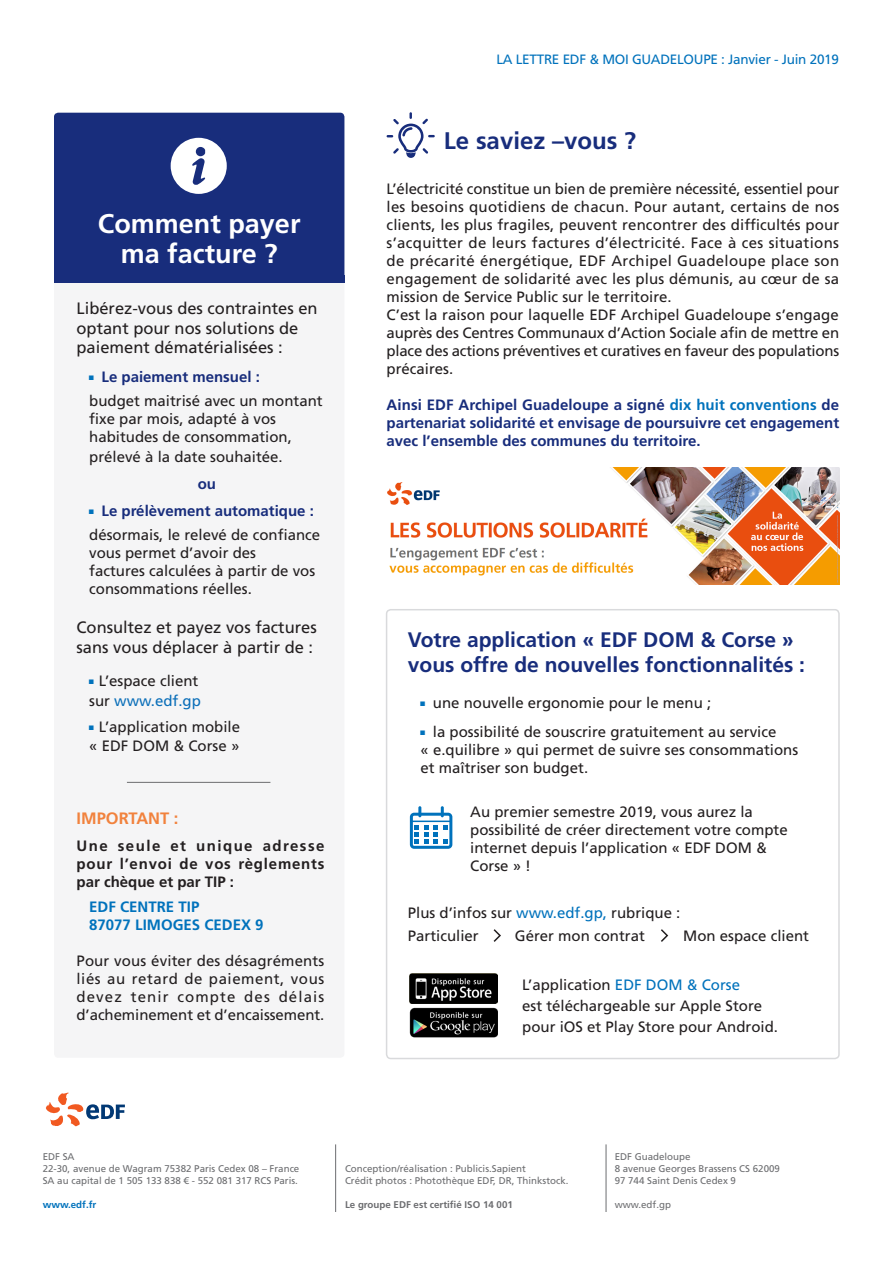
<style>
.page{position:relative;width:893px;height:1263px;background:#fff}
.page>*{position:absolute;margin:0;border:0;box-sizing:border-box;transform-origin:0 0}
.t1{font:700 27px "Frutiger LT Std";color:#fff}
.t2{font:700 24px "Frutiger LT Std";color:#182d7c}
.t3{font:700 21px/25.2px "Frutiger LT Std";color:#182d7c}
.t4{font:16.5px/19.8px "Frutiger LT Std";color:#231f20}
.t5{font:700 16.5px "Frutiger LT Std";color:#f1823d}
.t6{font:15px/18px "Frutiger LT Std";color:#231f20}
.t7{font:700 15px/18px "Frutiger LT Std";color:#182d7c;text-align:justify}
.t8{font:700 15px/18px "Frutiger LT Std";letter-spacing:.055em;color:#231f20;text-align:justify}
.t9{font:700 15px "Frutiger LT Std";color:#0072bc}
.t10{font:15px "Frutiger LT Std";color:#0b6fb9}
.t11{font:13.5px "Frutiger LT Std";letter-spacing:-.02em;color:#0072bc}
.Ce_document_et_les_d{font:9.75px "Frutiger LT Std";color:#6c6d70}
.Ce_document_et_les_d-2{font:700 9.75px "Frutiger LT Std";color:#6c6d70}
.Ce_document_et_les_d-3{font:700 9.75px "Frutiger LT Std";color:#0072bc}
.s1{font-family:"Andale Mono";font-weight:400;font-size:7.5px;color:#0072bc}
.s2{font-family:"Andale Mono";font-size:7.5px;color:#0072bc}
.s3{font-weight:700;color:#182d7c}
.s4{color:#231f20}
.s5{color:#0072bc}
</style>
<div class="page">
<div style="left:386px;top:609px;width:454px;height:450px;border:2px solid #d9dadc;border-radius:4px"></div>
<div style="left:54px;top:113px;width:290px;height:945px;background:#f5f5f6;border-radius:4px"></div>
<div style="left:54px;top:113px;width:290px;height:169px;background:#182d7c;border-radius:4px"></div>
<img style="left:388px;top:467px;width:452px;height:117px">
<hr style="left:335px;top:1144px;width:1px;height:68px;background:#6c6d70">
<hr style="left:606px;top:1144px;width:1px;height:68px;background:#6c6d70">
<svg style="left:46px;top:1092px;width:79px;height:34px"></svg>
<svg style="left:493px;top:929px;width:8px;height:13px"></svg>
<svg style="left:661px;top:929px;width:8px;height:13px"></svg>
<img style="left:410px;top:974px;width:87px;height:29px">
<img style="left:410px;top:1008px;width:88px;height:29px">
<div style="left:171px;top:138px;width:56px;height:56px;background:#fff;border-radius:50%"></div>
<svg style="left:192px;top:147px;width:13px;height:38px"></svg>
<svg style="left:387px;top:112px;width:48px;height:46px"></svg>
<svg style="left:410px;top:806px;width:42px;height:43px"></svg>
<div style="left:54px;top:275px;width:290px;height:7px;background:#182d7c"></div>
<hr style="left:127px;top:782px;width:143px;height:1px;background:#6c6d70">
<p class="t1" style="left:98px;top:208px;width:204px">Comment payer</p>
<p class="t1" style="left:121px;top:238px;width:159px">ma facture ?</p>
<p class="t4" style="left:77px;top:298px;width:243px">Libérez-vous des contraintes en optant pour nos solutions de paiement dématérialisées :</p>
<p class="t7" style="left:89px;top:368px;width:172px"><span class="s1">■</span> Le paiement mensuel :</p>
<p class="t6" style="left:89px;top:392px;width:235px">budget maitrisé avec un montant fixe par mois, adapté à vos habitudes de consommation,</p>
<p class="t6" style="left:89px;top:448px;width:195px">prélevé à la date souhaitée.</p>
<p class="t7" style="left:198px;top:475px;width:20px">ou</p>
<p class="t6" style="left:89px;top:499px;width:232px;line-height:24px"><span class="s2">■</span> <span class="s3">Le prélèvement automatique : </span>désormais, le relevé de confiance</p>
<p class="t6" style="left:89px;top:544px;width:227px">vous permet d’avoir des factures calculées à partir de vos consommations réelles.</p>
<p class="t4" style="left:77px;top:618px;width:242px">Consultez et payez vos factures sans vous déplacer à partir de :</p>
<p class="t6" style="left:89px;top:672px;width:111px"><span class="s2">■</span> L’espace client</p>
<p class="t10" style="left:89px;top:692px;width:113px"><span class="s4">sur</span> www.edf.gp</p>
<p class="t6" style="left:89px;top:717px;width:152px"><span class="s2">■</span> L’application mobile</p>
<p class="t6" style="left:89px;top:737px;width:152px">« EDF DOM &amp; Corse »</p>
<p class="t5" style="left:77px;top:808px;width:103px">IMPORTANT :</p>
<p class="t8" style="left:77px;top:836px;width:250px">Une seule et unique adresse pour l’envoi de vos règlements par chèque et par TIP :</p>
<p class="t9" style="left:89px;top:898px;width:112px">EDF CENTRE TIP</p>
<p class="t9" style="left:89px;top:916px;width:176px">87077 LIMOGES CEDEX 9</p>
<p class="t6" style="left:77px;top:952px;width:249px;text-align:justify">Pour vous éviter des désagréments liés au retard de paiement, vous devez tenir compte des délais d’acheminement et d’encaissement.</p>
<p class="t11" style="left:496px;top:52px;width:344px">LA LETTRE EDF &amp; MOI GUADELOUPE : Janvier - Juin 2019</p>
<p class="t2" style="left:444px;top:127px;width:194px">Le saviez –vous ?</p>
<p class="t6" style="left:387px;top:180px;width:454px;text-align:justify">L’électricité constitue un bien de première nécessité, essentiel pour les besoins quotidiens de chacun. Pour autant, certains de nos clients, les plus fragiles, peuvent rencontrer des difficultés pour s’acquitter de leurs factures d’électricité. Face à ces situations de précarité énergétique, EDF Archipel Guadeloupe place son engagement de solidarité avec les plus démunis, au cœur de sa mission de Service Public sur le territoire.</p>
<p class="t6" style="left:387px;top:306px;width:454px;text-align:justify">C’est la raison pour laquelle EDF Archipel Guadeloupe s’engage auprès des Centres Communaux d’Action Sociale afin de mettre en place des actions préventives et curatives en faveur des populations précaires.</p>
<p class="t7" style="left:387px;top:396px;width:454px">Ainsi EDF Archipel Guadeloupe a signé <span class="s5">dix huit conventions</span> de partenariat solidarité et envisage de poursuivre cet engagement avec l’ensemble des communes du territoire.</p>
<p class="t3" style="left:408px;top:627px;width:399px">Votre application « EDF DOM &amp; Corse » vous offre de nouvelles fonctionnalités :</p>
<p class="t6" style="left:421px;top:694px;width:292px"><span class="s2">■</span> une nouvelle ergonomie pour le menu ;</p>
<p class="t6" style="left:421px;top:722px;width:357px"><span class="s2">■</span> la possibilité de souscrire gratuitement au service</p>
<p class="t6" style="left:421px;top:740px;width:379px">« e.quilibre » qui permet de suivre ses consommations et maîtriser son budget.</p>
<p class="t6" style="left:470px;top:803px;width:319px">Au premier semestre 2019, vous aurez la possibilité de créer directement votre compte internet depuis l’application « EDF DOM &amp; Corse » !</p>
<p class="t6" style="left:408px;top:904px;width:274px">Plus d’infos sur <span class="s5">www.edf.gp,</span> rubrique :</p>
<p class="t6" style="left:408px;top:926px;width:72px">Particulier</p>
<p class="t6" style="left:515px;top:926px;width:132px">Gérer mon contrat</p>
<p class="t6" style="left:683px;top:926px;width:127px">Mon espace client</p>
<p class="t6" style="left:522px;top:976px;width:219px">L’application <span class="s5">EDF DOM &amp; Corse</span></p>
<p class="t6" style="left:522px;top:997px;width:242px">est téléchargeable sur Apple Store</p>
<p class="t6" style="left:522px;top:1018px;width:257px">pour iOS et Play Store pour Android.</p>
<p class="Ce_document_et_les_d" style="left:43px;top:1150px;width:33px">EDF SA</p>
<p class="Ce_document_et_les_d" style="left:43px;top:1162px;width:258px">22-30, avenue de Wagram 75382 Paris Cedex 08 – France</p>
<p class="Ce_document_et_les_d" style="left:43px;top:1174px;width:257px">SA au capital de 1 505 133 838 € - 552 081 317 RCS Paris.</p>
<p class="Ce_document_et_les_d-3" style="left:43px;top:1198px;width:55px">www.edf.fr</p>
<p class="Ce_document_et_les_d" style="left:345px;top:1162px;width:182px">Conception/réalisation : Publicis.Sapient</p>
<p class="Ce_document_et_les_d" style="left:345px;top:1174px;width:225px">Crédit photos : Photothèque EDF, DR, Thinkstock.</p>
<p class="Ce_document_et_les_d-2" style="left:345px;top:1198px;width:169px">Le groupe EDF est certifié ISO 14 001</p>
<p class="Ce_document_et_les_d" style="left:615px;top:1150px;width:77px">EDF Guadeloupe</p>
<p class="Ce_document_et_les_d" style="left:615px;top:1162px;width:167px">8 avenue Georges Brassens CS 62009</p>
<p class="Ce_document_et_les_d" style="left:615px;top:1174px;width:123px">97 744 Saint Denis Cedex 9</p>
<p class="Ce_document_et_les_d" style="left:615px;top:1198px;width:58px">www.edf.gp</p>
</div>
